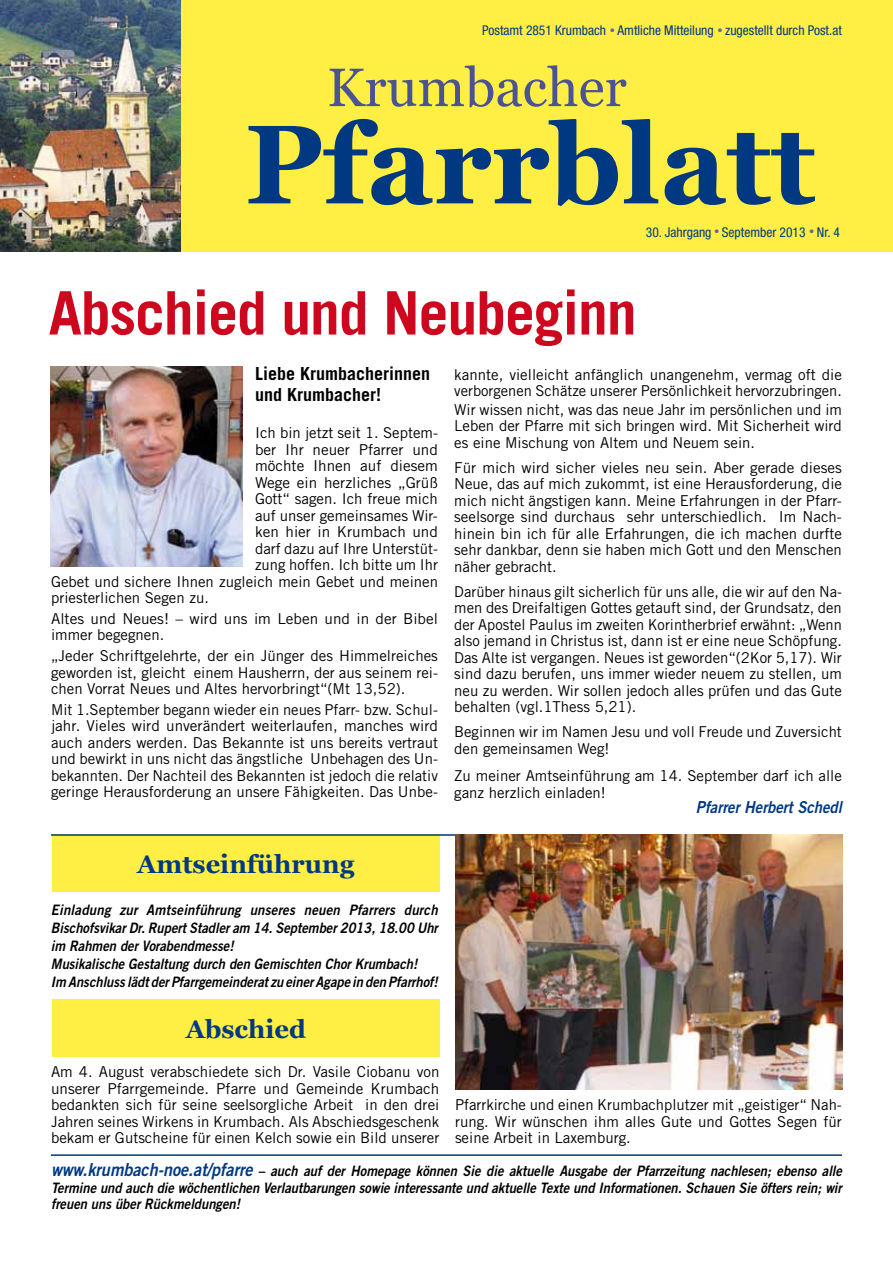
<style>
.page{position:relative;width:893px;height:1263px;background:#fff}
.page>*{position:absolute;margin:0;border:0;box-sizing:border-box;transform-origin:0 0}
.t1{font:700 60px "Trade Gothic";letter-spacing:-.02em;color:#cd071e}
.t2{font:700 25.5px "Georgia";color:#003882}
.t3{font:700 18px/21px "Trade Gothic";color:#000}
.t4{font:italic 16.5px "Trade Gothic Bold Two";color:#003882;scale:.9 1}
.t5{font:15px/16.5px "Trade Gothic";color:#000;text-align:justify}
.t6{font:italic 14.4px/16.5px "Trade Gothic Bold Two";color:#000;text-align:justify;scale:.9 1}
.t7{font:italic 14.4px/18px "Trade Gothic Bold Two";color:#000;scale:.92 1}
.t8{font:condensed 13.5px "Helvetica Neue LT Std";color:#003882}
.s1{font-size:10.5px;color:#6365a0}
.s2{font-size:18px;color:#003882}
</style>
<div class="page">
<div style="left:52px;top:834px;width:387px;height:58px;background:#ffef44"></div>
<div style="left:0;top:0;width:893px;height:252px;background:#ffef44"></div>
<img style="left:0;top:0;width:180px;height:252px">
<svg style="left:330px;top:65px;width:296px;height:43px"></svg>
<svg style="left:248px;top:119px;width:567px;height:87px"></svg>
<hr style="left:51px;top:834px;width:791px;height:2px;background:#003882">
<hr style="left:51px;top:1154px;width:791px;height:2px;background:#003882">
<img style="left:51px;top:366px;width:191px;height:200px">
<div style="left:52px;top:999px;width:387px;height:58px;background:#ffef44"></div>
<img style="left:455px;top:834px;width:387px;height:255px">
<p class="t8" style="left:482px;top:23px;width:361px">Postamt 2851 Krumbach <span class="s1">•</span> Amtliche Mitteilung <span class="s1">•</span> zugestellt durch Post.at</p>
<p class="t8" style="left:646px;top:224px;width:195px">30. Jahrgang <span class="s1">•</span> September 2013 <span class="s1">•</span> Nr. 4</p>
<h1 class="t1" style="left:49px;top:276px;width:590px">Abschied und Neubeginn</h1>
<p class="t3" style="left:255px;top:363px;width:176px">Liebe Krumbacherinnen und Krumbacher!</p>
<p class="t5" style="left:255px;top:424px;width:184px">Ich bin jetzt seit 1. Septem-</p>
<p class="t5" style="left:255px;top:441px;width:184px">ber Ihr neuer Pfarrer und</p>
<p class="t5" style="left:255px;top:457px;width:184px">möchte Ihnen auf diesem</p>
<p class="t5" style="left:255px;top:474px;width:184px">Wege ein herzliches „Grüß</p>
<p class="t5" style="left:255px;top:490px;width:184px">Gott“ sagen. Ich freue mich</p>
<p class="t5" style="left:255px;top:507px;width:184px">auf unser gemeinsames Wir-</p>
<p class="t5" style="left:255px;top:523px;width:184px">ken hier in Krumbach und</p>
<p class="t5" style="left:255px;top:540px;width:184px">darf dazu auf Ihre Unterstüt-</p>
<p class="t5" style="left:255px;top:556px;width:184px">zung hoffen. Ich bitte um Ihr</p>
<p class="t5" style="left:51px;top:573px;width:388px">Gebet und sichere Ihnen zugleich mein Gebet und meinen</p>
<p class="t5" style="left:51px;top:589px;width:159px">priesterlichen Segen zu.</p>
<p class="t5" style="left:51px;top:610px;width:388px">Altes und Neues! – wird uns im Leben und in der Bibel immer begegnen.</p>
<p class="t5" style="left:51px;top:647px;width:388px">„Jeder Schriftgelehrte, der ein Jünger des Himmelreiches geworden ist, gleicht einem Hausherrn, der aus seinem rei&shy;chen Vorrat Neues und Altes hervorbringt“(Mt 13,52).</p>
<p class="t5" style="left:51px;top:701px;width:388px">Mit 1.September begann wieder ein neues Pfarr- bzw. Schul&shy;jahr. Vieles wird unverändert weiterlaufen, manches wird auch anders werden. Das Bekannte ist uns bereits vertraut und bewirkt in uns nicht das ängstliche Unbehagen des Un&shy;bekannten. Der Nachteil des Bekannten ist jedoch die relativ geringe Herausforderung an unsere Fähigkeiten. Das Unbe-</p>
<p class="t5" style="left:454px;top:366px;width:389px">kannte, vielleicht anfänglich unangenehm, vermag oft die verborgenen Schätze unserer Persönlichkeit hervorzubringen.</p>
<p class="t5" style="left:454px;top:401px;width:389px">Wir wissen nicht, was das neue Jahr im persönlichen und im Leben der Pfarre mit sich bringen wird. Mit Sicherheit wird es eine Mischung von Altem und Neuem sein.</p>
<p class="t5" style="left:454px;top:459px;width:389px">Für mich wird sicher vieles neu sein. Aber gerade dieses Neue, das auf mich zukommt, ist eine Herausforderung, die mich nicht ängstigen kann. Meine Erfahrungen in der Pfarr&shy;seelsorge sind durchaus sehr unterschiedlich. Im Nach&shy;hinein bin ich für alle Erfahrungen, die ich machen durfte sehr dankbar, denn sie haben mich Gott und den Menschen näher gebracht.</p>
<p class="t5" style="left:454px;top:583px;width:389px">Darüber hinaus gilt sicherlich für uns alle, die wir auf den Na&shy;men des Dreifaltigen Gottes getauft sind, der Grundsatz, den der Apostel Paulus im zweiten Korintherbrief erwähnt: „Wenn also jemand in Christus ist, dann ist er eine neue Schöpfung.<br>Das Alte ist vergangen. Neues ist geworden“(2Kor 5,17). Wir sind dazu berufen, uns immer wieder neuem zu stellen, um neu zu werden. Wir sollen jedoch alles prüfen und das Gute behalten (vgl.1Thess 5,21).</p>
<p class="t5" style="left:454px;top:724px;width:389px">Beginnen wir im Namen Jesu und voll Freude und Zuversicht den gemeinsamen Weg!</p>
<p class="t5" style="left:454px;top:767px;width:389px">Zu meiner Amtseinführung am 14. September darf ich alle ganz herzlich einladen!</p>
<p class="t4" style="left:696px;top:797px;width:164px">Pfarrer Herbert Schedl</p>
<h2 class="t2" style="left:137px;top:847px;width:219px">Amtseinführung</h2>
<p class="t7" style="left:51px;top:901px;width:422px">Einladung zur Amtseinführung unseres neuen Pfarrers durch Bischofsvikar Dr. Rupert Stadler am 14. September 2013, 18.00 Uhr im Rahmen der Vorabendmesse!<br>Musikalische Gestaltung durch den Gemischten Chor Krumbach!<br>Im Anschluss lädt der Pfarrgemeinderat zu einer Agape in den Pfarrhof!</p>
<h2 class="t2" style="left:186px;top:1012px;width:122px">Abschied</h2>
<p class="t5" style="left:51px;top:1063px;width:390px">Am 4. August verabschiedete sich Dr. Vasile Ciobanu von unserer Pfarrgemeinde. Pfarre und Gemeinde Krumbach bedankten sich für seine seelsorgliche Arbeit in den drei Jahren seines Wirkens in Krumbach. Als Abschiedsgeschenk bekam er Gutscheine für einen Kelch sowie ein Bild unserer</p>
<p class="t5" style="left:455px;top:1096px;width:388px">Pfarrkirche und einen Krumbachplutzer mit „geistiger“ Nah&shy;rung. Wir wünschen ihm alles Gute und Gottes Segen für seine Arbeit in Laxemburg.</p>
<p class="t6" style="left:51px;top:1162px;width:880px"><span class="s2">www.krumbach-noe.at/pfarre</span> – auch auf der Homepage können Sie die aktuelle Ausgabe der Pfarrzeitung nachlesen; ebenso alle Termine und auch die wöchentlichen Verlautbarungen sowie interessante und aktuelle Texte und Informationen. Schauen Sie öfters rein; wir freuen uns über Rückmeldungen!</p>
</div>
